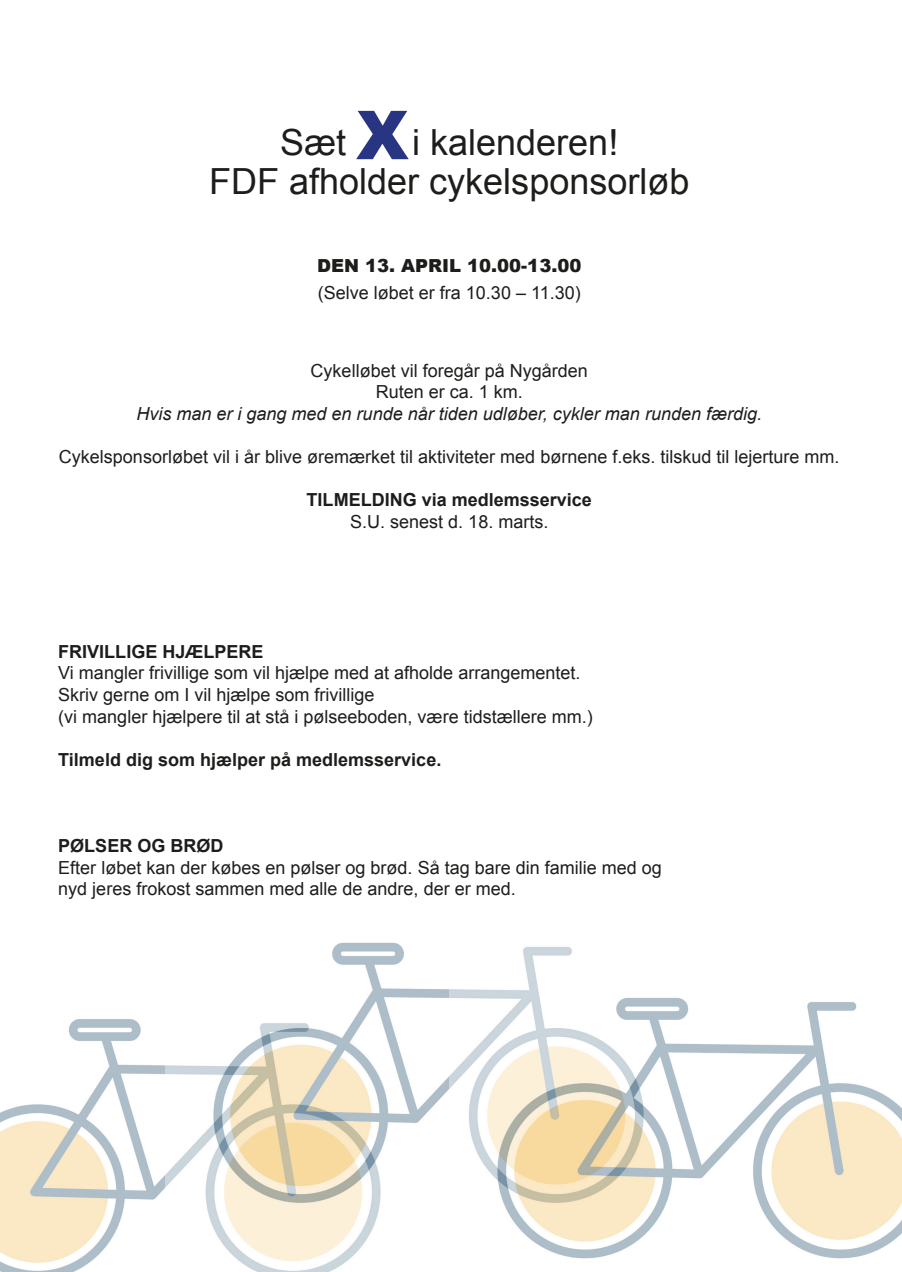
<style>
.page{position:relative;width:902px;height:1272px;background:#fff}
.page>*{position:absolute;margin:0;border:0;box-sizing:border-box;transform-origin:0 0}
.t1{font:36px/39px "Arial";color:#1d1d1b;text-align:center}
.t2{font:18px/21.6px "Arial";color:#1d1d1b}
.t3{font:700 18px/21.6px "Arial";color:#1d1d1b;text-align:center}
.t4{font:italic 18px/21.6px "Arial";color:#1d1d1b;text-align:center}
.t5{font:900 18px "Arial";color:#1d1d1b}
.s1{font-weight:900;font-size:67.5px;color:#283583}
.s2{font-style:normal}
.s3{font-weight:400}
</style>
<div class="page">
<img style="left:0;top:1019px;width:165px;height:252px">
<img style="left:165px;top:942px;width:284px;height:329px">
<img style="left:449px;top:947px;width:452px;height:312px">
<p class="t1" style="left:209px;top:123px;width:482px">Sæt <span class="s1">X</span>i kalenderen!<br>FDF afholder cykelsponsorløb</p>
<p class="t5" style="left:317px;top:252px;width:266px">DEN 13. APRIL 10.00-13.00</p>
<p class="t2" style="left:318px;top:282px;width:264px">(Selve løbet er fra 10.30 – 11.30)</p>
<p class="t2" style="left:310px;top:360px;width:279px">Cykelløbet vil foregår på Nygården</p>
<p class="t4" style="left:136px;top:381px;width:627px"><span class="s2">Ruten er ca. 1 km.<br></span>Hvis man er i gang med en runde når tiden udløber, cykler man runden færdig.</p>
<p class="t2" style="left:59px;top:446px;width:782px">Cykelsponsorløbet vil i år blive øremærket til aktiviteter med børnene f.eks. tilskud til lejerture mm.</p>
<p class="t3" style="left:306px;top:490px;width:287px">TILMELDING via medlemsservice<br><span class="s3">S.U. senest d. 18. marts.</span></p>
<p class="t3" style="left:58px;top:641px;width:207px">FRIVILLIGE HJÆLPERE</p>
<p class="t2" style="left:58px;top:662px;width:523px">Vi mangler frivillige som vil hjælpe med at afholde arrangementet.</p>
<p class="t2" style="left:58px;top:684px;width:536px">Skriv gerne om I vil hjælpe som frivillige<br>(vi mangler hjælpere til at stå i pølseeboden, være tidstællere mm.)</p>
<p class="t3" style="left:58px;top:749px;width:384px">Tilmeld dig som hjælper på medlemsservice.</p>
<p class="t3" style="left:58px;top:835px;width:167px">PØLSER OG BRØD</p>
<p class="t2" style="left:58px;top:856px;width:605px">Efter løbet kan der købes en pølser og brød. Så tag bare din familie med og nyd jeres frokost sammen med alle de andre, der er med.</p>
</div>
